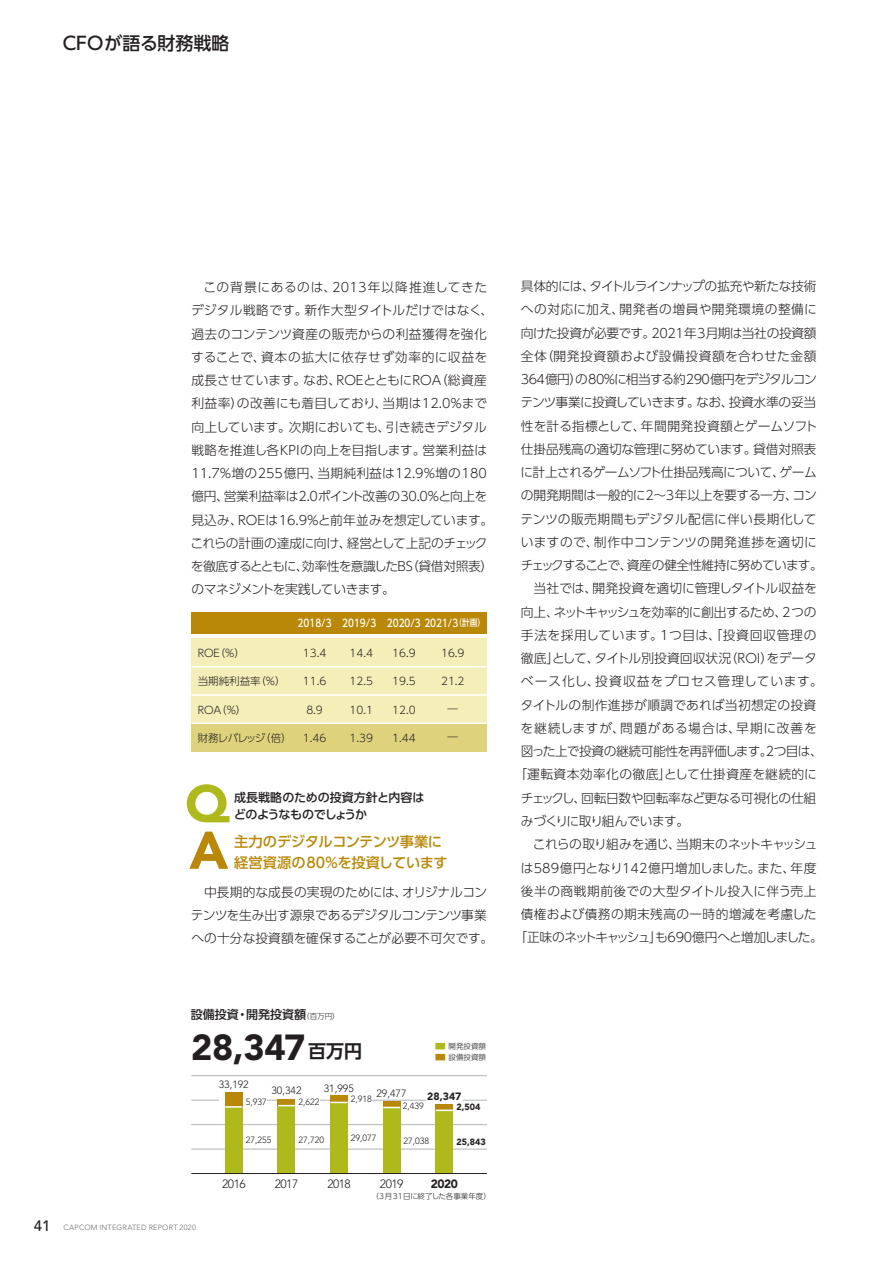
<style>
.page{position:relative;width:893px;height:1263px;background:#fff}
.page>*{position:absolute;margin:0;border:0;box-sizing:border-box;transform-origin:0 0}
.t1{font:900 52.5px "Avenir LT Std";color:#ba8808}
.t2{font:900 52.5px "Avenir LT Std";color:#aeb91c}
.t3{font:900 36px "Avenir LT Std";color:#231f20}
.t4{font:500 18px "UD Shin Go Pro";color:#231f20}
.t5{font:500 14.25px/21px "UD Shin Go Pro";letter-spacing:-.025em;color:#ba8808}
.t6{font:300 12.75px/23.2px "UD Shin Go Pro";letter-spacing:-.01em;color:#231f20}
.t7{font:300 12.75px "UD Shin Go Pro";letter-spacing:-.045em;color:#231f20}
.t8{font:300 12.75px "UD Shin Go Pro";letter-spacing:-.03em;color:#231f20}
.t9{font:300 12.75px "UD Shin Go Pro";letter-spacing:-.06em;color:#231f20}
.t10{font:300 12.75px "UD Shin Go Pro";letter-spacing:.045em;color:#231f20}
.t11{font:300 12.75px "UD Shin Go Pro";letter-spacing:.04em;color:#231f20}
.t12{font:300 12.75px "UD Shin Go Pro";letter-spacing:.03em;color:#231f20}
.t13{font:300 12.75px "UD Shin Go Pro";letter-spacing:-.085em;color:#231f20}
.t14{font:300 12.75px "UD Shin Go Pro";letter-spacing:-.05em;color:#231f20}
.t15{font:300 12.75px "UD Shin Go Pro";letter-spacing:.01em;color:#231f20}
.t16{font:300 12.75px "UD Shin Go Pro";letter-spacing:.035em;color:#231f20}
.t17{font:300 12.75px "UD Shin Go Pro";letter-spacing:.015em;color:#231f20}
.t18{font:300 12.75px "UD Shin Go Pro";letter-spacing:.055em;color:#231f20}
.t19{font:300 12.75px "UD Shin Go Pro";letter-spacing:.06em;color:#231f20}
.t20{font:300 12.75px "UD Shin Go Pro";letter-spacing:.025em;color:#231f20}
.t21{font:500 12px/16.5px "UD Shin Go Pro";letter-spacing:-.005em;color:#231f20}
.t22{font:300 12px "Avenir LT Std";letter-spacing:-.04em;color:#231f20}
.t23{font:900 12px "Avenir LT Std";color:#231f20}
.t24{font:300 10.5px "UD Shin Go Pro";color:#231f20}
.t25{font:500 10.5px "UD Shin Go Pro";color:#fff;scale:.85 1}
.t26{font:300 10.5px "Avenir LT Std";color:#231f20}
.t27{font:300 10.5px "UD Shin Go Pro";letter-spacing:-.075em;color:#231f20}
.t28{font:900 10.5px "Avenir LT Std";color:#231f20}
.t29{font:300 9px "Avenir LT Std";color:#231f20}
.t30{font:900 9px "Avenir LT Std";color:#231f20}
.t31{font:300 7.5px "UD Shin Go Pro";color:#231f20}
.t32{font:300 7.5px "Avenir LT Std";letter-spacing:.025em;color:#6c6d70}
.s1{font-size:9px}
.s2{font-weight:300;font-size:7.5px}
.s3{font-family:"UD Shin Go Pro De";font-weight:700;font-size:18px}
.s4{color:#aeb91c}
.s5{color:#ba8808}
.s6{font-weight:500;font-size:15px;color:#231f20}
</style>
<div class="page">
<hr style="left:191px;top:1100px;width:296px;height:1px;background:#b2b3b7">
<hr style="left:191px;top:1149px;width:296px;height:1px;background:#b2b3b7">
<hr style="left:191px;top:1124px;width:296px;height:1px;background:#b2b3b7">
<hr style="left:191px;top:1075px;width:296px;height:1px;background:#b2b3b7">
<div style="left:426px;top:1096px;width:36px;height:8px;background:#fff"></div>
<div style="left:342px;top:1096px;width:30px;height:8px;background:#fff"></div>
<div style="left:237px;top:1096px;width:30px;height:8px;background:#fff"></div>
<div style="left:290px;top:1097px;width:29px;height:9px;background:#fff"></div>
<div style="left:219px;top:1096px;width:30px;height:8px;background:#fff"></div>
<div style="left:225px;top:1092px;width:17px;height:81px;background:#ba8808"></div>
<div style="left:225px;top:1107px;width:17px;height:66px;background:#aeb91c"></div>
<svg style="left:331px;top:1095px;width:17px;height:7px"></svg>
<div style="left:331px;top:1102px;width:17px;height:71px;background:#aeb91c"></div>
<svg style="left:278px;top:1099px;width:17px;height:6px"></svg>
<div style="left:278px;top:1105px;width:17px;height:68px;background:#aeb91c"></div>
<svg style="left:383px;top:1101px;width:17px;height:6px"></svg>
<div style="left:383px;top:1107px;width:17px;height:66px;background:#aeb91c"></div>
<div style="left:436px;top:1104px;width:17px;height:69px;background:#ba8808"></div>
<div style="left:436px;top:1110px;width:17px;height:63px;background:#aeb91c"></div>
<hr style="left:191px;top:1173px;width:296px;height:1px;background:#231f20">
<div style="left:191px;top:638px;width:296px;height:113px;background:#f4eeb8"></div>
<div style="left:191px;top:723px;width:296px;height:28px;background:#ded37c"></div>
<div style="left:191px;top:612px;width:296px;height:21px;background:#ba8808"></div>
<hr style="left:191px;top:722px;width:296px;height:2px;background:#fff">
<hr style="left:191px;top:694px;width:296px;height:2px;background:#fff">
<hr style="left:191px;top:666px;width:296px;height:1px;background:#fff">
<svg style="left:225px;top:1106px;width:17px;height:2px"></svg>
<svg style="left:331px;top:1102px;width:17px;height:1px"></svg>
<svg style="left:278px;top:1105px;width:17px;height:1px"></svg>
<svg style="left:383px;top:1107px;width:17px;height:1px"></svg>
<svg style="left:436px;top:1109px;width:17px;height:2px"></svg>
<h3 class="t4" style="left:63px;top:28px;width:168px">CFOが語る財務戦略</h3>
<p class="t6" style="left:191px;top:275px;width:304px;text-indent:13px">この背景にあるのは、2013年以降推進してきたデジタル戦略です。新作大型タイトルだけではなく、過去のコンテンツ資産の販売からの利益獲得を強化することで、資本の拡大に依存せず効率的に収益を成長させています。なお、ROEとともにROA（総資産利益率）の改善にも着目しており、当期は12.0％まで向上しています。次期においても、引き続きデジタル戦略を推進し各KPIの向上を目指します。営業利益は<br>11.7％増の255億円、当期純利益は12.9％増の180億円、営業利益率は2.0ポイント改善の30.0%と向上を見込み、ROEは16.9％と前年並みを想定しています。これらの計画の達成に向け、経営として上記のチェックを徹底するとともに、効率性を意識したBS（貸借対照表）のマネジメントを実践していきます。</p>
<p class="t25" style="left:298px;top:614px;width:222px">2018/3 2019/3 2020/3 2021/3<span class="s1">（計画）</span></p>
<p class="t24" style="left:198px;top:645px;width:49px">ROE（%）</p>
<p class="t24" style="left:303px;top:645px;width:25px">13.4</p>
<p class="t24" style="left:350px;top:645px;width:25px">14.4</p>
<p class="t24" style="left:392px;top:645px;width:25px">16.9</p>
<p class="t24" style="left:441px;top:645px;width:25px">16.9</p>
<p class="t24" style="left:198px;top:673px;width:89px">当期純利益率（%）</p>
<p class="t24" style="left:303px;top:673px;width:25px">11.6</p>
<p class="t24" style="left:350px;top:673px;width:25px">12.5</p>
<p class="t24" style="left:392px;top:673px;width:25px">19.5</p>
<p class="t24" style="left:441px;top:673px;width:25px">21.2</p>
<p class="t24" style="left:198px;top:701px;width:50px">ROA（%）</p>
<p class="t24" style="left:306px;top:701px;width:18px">8.9</p>
<p class="t24" style="left:350px;top:701px;width:25px">10.1</p>
<p class="t24" style="left:392px;top:701px;width:25px">12.0</p>
<p class="t24" style="left:448px;top:699px;width:12px">̶</p>
<p class="t27" style="left:198px;top:729px;width:130px">財務レバレッジ（倍） 1.46</p>
<p class="t24" style="left:350px;top:729px;width:25px">1.39</p>
<p class="t24" style="left:392px;top:729px;width:25px">1.44</p>
<p class="t24" style="left:448px;top:728px;width:12px">̶</p>
<h1 class="t2" style="left:185px;top:772px;width:46px">Q</h1>
<p class="t21" style="left:234px;top:789px;width:192px">成長戦略のための投資方針と内容はどのようなものでしょうか</p>
<h1 class="t1" style="left:189px;top:819px;width:40px">A</h1>
<p class="t5" style="left:234px;top:831px;width:215px">主力のデジタルコンテンツ事業に経営資源の80％を投資しています</p>
<p class="t6" style="left:191px;top:880px;width:304px;text-align:center">中長期的な成長の実現のためには、オリジナルコン<br>テンツを生み出す源泉であるデジタルコンテンツ事業への十分な投資額を確保することが必要不可欠です。</p>
<p class="t21" style="left:191px;top:1006px;width:150px">設備投資・開発投資額<span class="s2">（百万円）</span></p>
<h2 class="t3" style="left:191px;top:1025px;width:172px">28,347 <span class="s3">百万円</span></h2>
<p class="t26" style="left:219px;top:1078px;width:32px">33,192</p>
<p class="t26" style="left:324px;top:1082px;width:32px">31,995</p>
<p class="t31" style="left:435px;top:1040px;width:53px"><span class="s4">■</span> 開発投資額</p>
<p class="t31" style="left:435px;top:1051px;width:53px"><span class="s5">■</span> 設備投資額</p>
<p class="t26" style="left:271px;top:1084px;width:32px">30,342</p>
<p class="t26" style="left:376px;top:1087px;width:32px">29,477</p>
<p class="t28" style="left:427px;top:1089px;width:36px">28,347</p>
<p class="t29" style="left:351px;top:1094px;width:23px">2,918</p>
<p class="t29" style="left:246px;top:1096px;width:23px">5,937</p>
<p class="t29" style="left:298px;top:1096px;width:23px">2,622</p>
<p class="t29" style="left:403px;top:1100px;width:23px">2,439</p>
<p class="t30" style="left:456px;top:1102px;width:25px">2,504</p>
<p class="t29" style="left:351px;top:1133px;width:27px">29,077</p>
<p class="t29" style="left:246px;top:1135px;width:27px">27,255</p>
<p class="t29" style="left:298px;top:1134px;width:27px">27,720</p>
<p class="t29" style="left:403px;top:1135px;width:27px">27,038</p>
<p class="t30" style="left:456px;top:1136px;width:31px">25,843</p>
<p class="t22" style="left:222px;top:1176px;width:25px">2016</p>
<p class="t22" style="left:327px;top:1176px;width:25px">2018</p>
<p class="t22" style="left:380px;top:1176px;width:25px">2019</p>
<p class="t22" style="left:275px;top:1176px;width:25px">2017</p>
<p class="t23" style="left:431px;top:1176px;width:28px">2020</p>
<p class="t32" style="left:34px;top:1223px;width:163px"><span class="s6">41</span> CAPCOM INTEGRATED REPORT 2020</p>
<p class="t31" style="left:372px;top:1190px;width:121px">（3月31日に終了した各事業年度）</p>
<p class="t7" style="left:521px;top:276px;width:297px">具体的には、タイトルラインナップの拡充や新たな技術</p>
<p class="t11" style="left:521px;top:299px;width:297px">への対応に加え、開発者の増員や開発環境の整備に</p>
<p class="t8" style="left:521px;top:322px;width:297px">向けた投資が必要です。2021年3月期は当社の投資額</p>
<p class="t10" style="left:521px;top:346px;width:297px">全体（開発投資額および設備投資額を合わせた金額</p>
<p class="t7" style="left:521px;top:369px;width:297px">364億円）の80％に相当する約290億円をデジタルコン</p>
<p class="t7" style="left:521px;top:392px;width:297px">テンツ事業に投資していきます。なお、投資水準の妥当</p>
<p class="t15" style="left:521px;top:415px;width:298px">性を計る指標として、年間開発投資額とゲームソフト</p>
<p class="t6" style="left:521px;top:437px;width:297px">仕掛品残高の適切な管理に努めています。貸借対照表</p>
<p class="t7" style="left:520px;top:462px;width:298px">に計上されるゲームソフト仕掛品残高について、ゲーム</p>
<p class="t6" style="left:521px;top:483px;width:297px">の開発期間は一般的に2～3年以上を要する一方、コン</p>
<p class="t17" style="left:521px;top:508px;width:298px">テンツの販売期間もデジタル配信に伴い長期化して</p>
<p class="t12" style="left:521px;top:532px;width:298px">いますので、制作中コンテンツの開発進捗を適切に</p>
<p class="t9" style="left:521px;top:555px;width:304px">チェックすることで、資産の健全性維持に努めています。</p>
<p class="t6" style="left:534px;top:576px;width:285px">当社では、開発投資を適切に管理しタイトル収益を</p>
<p class="t7" style="left:521px;top:601px;width:297px">向上、ネットキャッシュを効率的に創出するため、2つの</p>
<p class="t10" style="left:521px;top:625px;width:297px">手法を採用しています。1つ目は、「投資回収管理の</p>
<p class="t6" style="left:521px;top:646px;width:297px">徹底」として、タイトル別投資回収状況（ROI）をデータ</p>
<p class="t18" style="left:521px;top:671px;width:303px">ベース化し、投資収益をプロセス管理しています。</p>
<p class="t12" style="left:521px;top:694px;width:297px">タイトルの制作進捗が順調であれば当初想定の投資</p>
<p class="t19" style="left:521px;top:718px;width:298px">を継続しますが、問題がある場合は、早期に改善を</p>
<p class="t14" style="left:521px;top:741px;width:303px">図った上で投資の継続可能性を再評価します。2つ目は、</p>
<p class="t16" style="left:514px;top:764px;width:304px">「運転資本効率化の徹底」として仕掛資産を継続的に</p>
<p class="t8" style="left:521px;top:787px;width:297px">チェックし、回転日数や回転率など更なる可視化の仕組</p>
<p class="t7" style="left:521px;top:811px;width:170px">みづくりに取り組んでいます。</p>
<p class="t9" style="left:533px;top:834px;width:286px">これらの取り組みを通じ、当期末のネットキャッシュ</p>
<p class="t6" style="left:521px;top:855px;width:297px">は589億円となり142億円増加しました。また、年度</p>
<p class="t11" style="left:521px;top:881px;width:297px">後半の商戦期前後での大型タイトル投入に伴う売上</p>
<p class="t20" style="left:521px;top:904px;width:297px">債権および債務の期末残高の一時的増減を考慮した</p>
<p class="t13" style="left:514px;top:927px;width:310px">「正味のネットキャッシュ」も690億円へと増加しました。</p>
</div>
